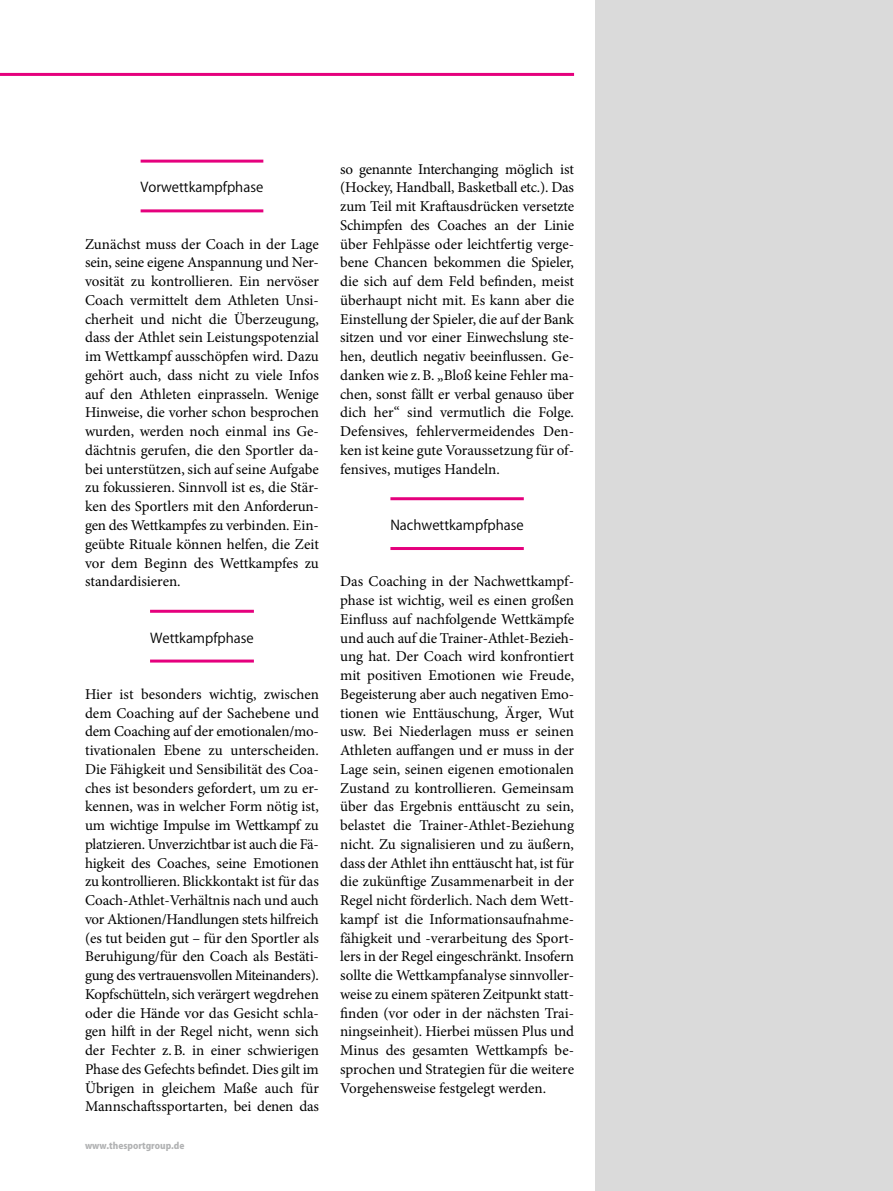
<style>
.page{position:relative;width:893px;height:1191px;background:#fff}
.page>*{position:absolute;margin:0;border:0;box-sizing:border-box;transform-origin:0 0}
.t1{font:15px/18.8px "Minion Pro";letter-spacing:-.005em;color:#000;text-align:justify}
.t2{font:13.5px "Koz Go Pro";color:#000}
.t3{font:800 9px "Koz Go Pro";color:#b1b2b3}
</style>
<div class="page">
<hr style="left:0;top:73px;width:574px;height:3px;background:#e5007d">
<hr style="left:141px;top:160px;width:122px;height:3px;background:#e5007d">
<hr style="left:141px;top:209px;width:122px;height:3px;background:#e5007d">
<hr style="left:150px;top:610px;width:104px;height:3px;background:#e5007d">
<hr style="left:150px;top:659px;width:104px;height:3px;background:#e5007d">
<hr style="left:390px;top:497px;width:134px;height:3px;background:#e5007d">
<hr style="left:390px;top:547px;width:134px;height:3px;background:#e5007d">
<div style="left:595px;top:0;width:298px;height:1191px;background:#dadada"></div>
<p class="t2" style="left:141px;top:179px;width:124px">Vorwettkampfphase</p>
<p class="t1" style="left:85px;top:234px;width:235px">Zunächst muss der Coach in der Lage sein, seine eigene Anspannung und Ner&shy;vosität zu kontrollieren. Ein nervöser Coach vermittelt dem Athleten Unsi&shy;cherheit und nicht die Überzeugung, dass der Athlet sein Leistungspotenzial im Wettkampf ausschöpfen wird. Dazu gehört auch, dass nicht zu viele Infos auf den Athleten einprasseln. Wenige Hinweise, die vorher schon besprochen wurden, werden noch einmal ins Ge&shy;dächtnis gerufen, die den Sportler da&shy;bei unterstützen, sich auf seine Aufgabe zu fokussieren. Sinnvoll ist es, die Stär&shy;ken des Sportlers mit den Anforderun&shy;gen des Wettkampfes zu verbinden. Ein&shy;geübte Rituale können helfen, die Zeit vor dem Beginn des Wettkampfes zu standardisieren.</p>
<p class="t2" style="left:150px;top:629px;width:105px">Wettkampfphase</p>
<p class="t1" style="left:85px;top:684px;width:235px">Hier ist besonders wichtig, zwischen dem Coaching auf der Sachebene und dem Coaching auf der emotionalen/mo&shy;tivationalen Ebene zu unterscheiden.<br>Die Fähigkeit und Sensibilität des Coa&shy;ches ist besonders gefordert, um zu er&shy;kennen, was in welcher Form nötig ist, um wichtige Impulse im Wettkampf zu platzieren. Unverzichtbar ist auch die Fä&shy;higkeit des Coaches, seine Emotionen zu kontrollieren. Blickkontakt ist für das Coach-Athlet-Verhältnis nach und auch vor Aktionen/Handlungen stets hilfreich (es tut beiden gut – für den Sportler als Beruhigung/für den Coach als Bestäti&shy;gung des vertrauensvollen Miteinanders).<br>Kopfschütteln, sich verärgert wegdrehen oder die Hände vor das Gesicht schla&shy;gen hilft in der Regel nicht, wenn sich der Fechter z.B. in einer schwierigen Phase des Gefechts befindet. Dies gilt im Übrigen in gleichem Maße auch für Mannschaftssportarten, bei denen das</p>
<p class="t3" style="left:85px;top:1139px;width:101px">www.thesportgroup.de</p>
<p class="t1" style="left:340px;top:159px;width:235px">so genannte Interchanging möglich ist (Hockey, Handball, Basketball etc.). Das zum Teil mit Kraftausdrücken versetzte Schimpfen des Coaches an der Linie über Fehlpässe oder leichtfertig verge&shy;bene Chancen bekommen die Spieler, die sich auf dem Feld befinden, meist überhaupt nicht mit. Es kann aber die Einstellung der Spieler, die auf der Bank sitzen und vor einer Einwechslung ste&shy;hen, deutlich negativ beeinflussen. Ge&shy;danken wie z.B. „Bloß keine Fehler ma&shy;chen, sonst fällt er verbal genauso über dich her“ sind vermutlich die Folge.<br>Defensives, fehlervermeidendes Den&shy;ken ist keine gute Voraussetzung für of&shy;fensives, mutiges Handeln.</p>
<p class="t2" style="left:390px;top:516px;width:135px">Nachwettkampfphase</p>
<p class="t1" style="left:340px;top:572px;width:235px">Das Coaching in der Nachwettkampf&shy;phase ist wichtig, weil es einen großen Einfluss auf nachfolgende Wettkämpfe und auch auf die Trainer-Athlet-Bezieh&shy;ung hat. Der Coach wird konfrontiert mit positiven Emotionen wie Freude, Begeisterung aber auch negativen Emo&shy;tionen wie Enttäuschung, Ärger, Wut usw. Bei Niederlagen muss er seinen Athleten auffangen und er muss in der Lage sein, seinen eigenen emotionalen Zustand zu kontrollieren. Gemeinsam über das Ergebnis enttäuscht zu sein, belastet die Trainer-Athlet-Beziehung nicht. Zu signalisieren und zu äußern, dass der Athlet ihn enttäuscht hat, ist für die zukünftige Zusammenarbeit in der Regel nicht förderlich. Nach dem Wett&shy;kampf ist die Informationsaufnahme&shy;fähigkeit und -verarbeitung des Sport&shy;lers in der Regel eingeschränkt. Insofern sollte die Wettkampfanalyse sinnvoller&shy;weise zu einem späteren Zeitpunkt statt&shy;finden (vor oder in der nächsten Trai&shy;ningseinheit). Hierbei müssen Plus und Minus des gesamten Wettkampfs be&shy;sprochen und Strategien für die weitere Vorgehensweise festgelegt werden.</p>
</div>
